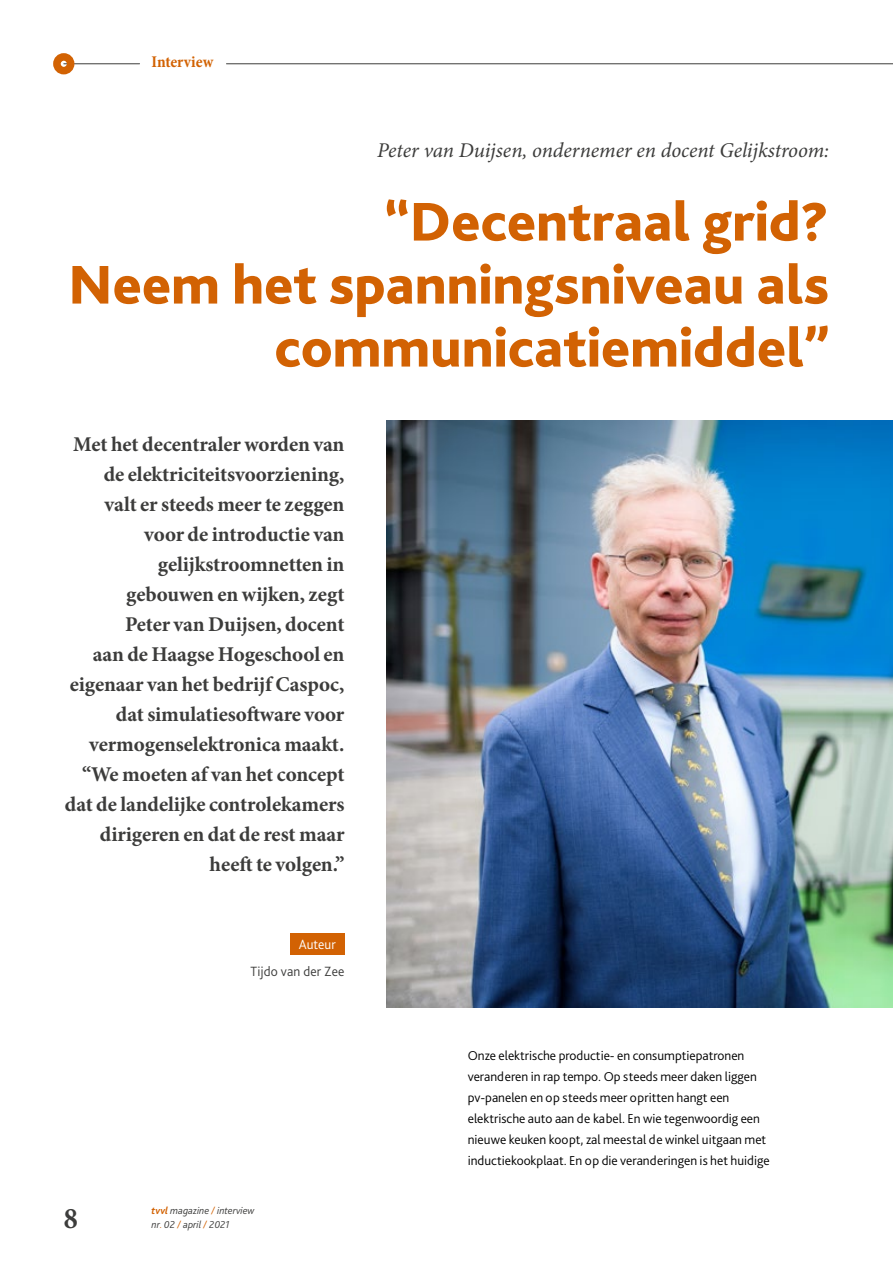
<style>
.page{position:relative;width:893px;height:1263px;background:#fff}
.page>*{position:absolute;margin:0;border:0;box-sizing:border-box;transform-origin:0 0}
.t1{font:800 57px/63px "Bliss 2";color:#d26203;text-align:right}
.t2{font:700 condensed 30px "Minion Pro";color:#3c3c3b}
.t3{font:700 21px/30px "Minion Pro";letter-spacing:-.005em;color:#3c3c3b;text-align:right}
.t4{font:italic 21px "Minion Pro";letter-spacing:-.005em;color:#3c3c3b}
.t5{font:700 condensed 16.5px "Minion Pro";letter-spacing:-.005em;color:#d26203}
.t6{font:300 13.95px "Bliss Pro";letter-spacing:.01em;color:#3c3c3b}
.t7{font:300 13.95px "Bliss Pro";letter-spacing:.005em;color:#fff}
.t8{font:300 13.5px/21px "Bliss Pro";color:#000}
.t9{font:italic 300 10.5px/13.5px "Bliss Pro";color:#3c3c3b}
.s1{font-weight:700;color:#d26203}
.s2{color:#d26203}
</style>
<div class="page">
<hr style="left:64px;top:63px;width:76px;height:1px;background:#3c3c3b">
<div style="left:53px;top:53px;width:21px;height:21px;border:8px solid #d26203;border-radius:50%"></div>
<img style="left:387px;top:421px;width:506px;height:586px">
<div style="left:290px;top:933px;width:54px;height:22px;background:#d26203"></div>
<hr style="left:226px;top:63px;width:667px;height:1px;background:#3c3c3b">
<p class="t5" style="left:152px;top:51px;width:63px">Interview</p>
<p class="t4" style="left:377px;top:136px;width:454px">Peter van Duijsen, ondernemer en docent Gelijkstroom:</p>
<h1 class="t1" style="left:68px;top:189px;width:762px">“Decentraal grid?<br>Neem het spanningsniveau als communicatiemiddel”</h1>
<p class="t3" style="left:65px;top:429px;width:281px">Met het decentraler worden van de elektriciteitsvoorziening,<br>valt er steeds meer te zeggen voor de introductie van gelijkstroomnetten in gebouwen en wijken, zegt<br>Peter van Duijsen, docent<br>aan de Haagse Hogeschool en eigenaar van het bedrijf Caspoc, dat simulatiesoftware voor vermogenselektronica maakt. “We moeten af van het concept dat de landelijke controlekamers dirigeren en dat de rest maar heeft te volgen.”</p>
<p class="t7" style="left:299px;top:936px;width:39px">Auteur</p>
<p class="t6" style="left:250px;top:962px;width:95px">Tijdo van der Zee</p>
<h2 class="t2" style="left:64px;top:1197px;width:15px">8</h2>
<p class="t9" style="left:152px;top:1204px;width:104px"><span class="s1">tvvl</span> magazine <span class="s2">/</span> interview nr<span class="s2">.</span> 02 <span class="s2">/</span> april <span class="s2">/</span> 2021</p>
<p class="t8" style="left:468px;top:1044px;width:304px">Onze elektrische productie- en consumptiepatronen veranderen in rap tempo. Op steeds meer daken liggen pv-panelen en op steeds meer opritten hangt een elektrische auto aan de kabel. En wie tegenwoordig een nieuwe keuken koopt, zal meestal de winkel uitgaan met inductiekookplaat. En op die veranderingen is het huidige</p>
</div>
